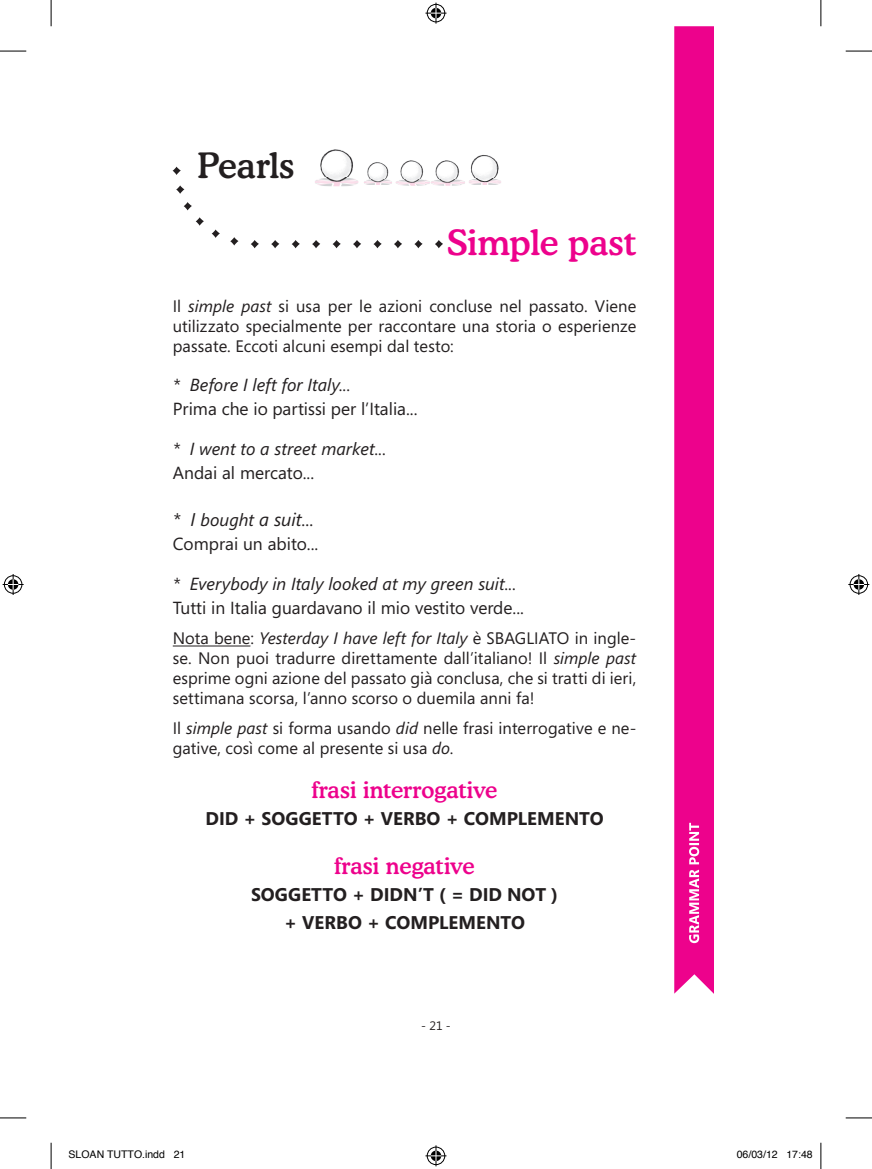
<style>
.page{position:relative;width:872px;height:1169px;background:#fff}
.page>*{position:absolute;margin:0;border:0;box-sizing:border-box;transform-origin:0 0}
.t1{font:500 35px "Cooper BT";letter-spacing:-.01em;color:#ed028c}
.t2{font:500 35px "Cooper BT";letter-spacing:-.005em;color:#231f20}
.t3{font:500 22.75px "Cooper BT";color:#ed028c}
.t4{font:700 18.38px/26.9px "Segoe";color:#231f20;text-align:center}
.t5{font:italic 18.38px "Segoe";color:#231f20}
.t6{font:17.5px "Segoe";color:#231f20}
.t7{font:italic 17.5px "Segoe";color:#231f20}
.t8{font:16.62px/19.9px "Segoe";letter-spacing:.005em;color:#231f20;text-align:justify}
.t9{font:12.25px "Segoe";color:#231f20}
.t10{font:10.5px "Helvetica";color:#000}
.s1{font-style:italic}
.s2{font-size:17.5px}
</style>
<div class="page">
<svg style="left:674px;top:26px;width:39px;height:968px;background:#ed0e91"></svg>
<svg style="left:291px;top:240px;width:8px;height:8px"></svg>
<svg style="left:353px;top:240px;width:8px;height:8px"></svg>
<svg style="left:414px;top:240px;width:8px;height:8px"></svg>
<svg style="left:250px;top:240px;width:9px;height:8px"></svg>
<svg style="left:172px;top:167px;width:9px;height:8px"></svg>
<svg style="left:176px;top:185px;width:8px;height:9px"></svg>
<svg style="left:230px;top:237px;width:8px;height:8px"></svg>
<svg style="left:211px;top:229px;width:9px;height:9px"></svg>
<svg style="left:196px;top:217px;width:8px;height:9px"></svg>
<svg style="left:183px;top:202px;width:9px;height:8px"></svg>
<svg style="left:312px;top:240px;width:8px;height:8px"></svg>
<svg style="left:373px;top:240px;width:8px;height:8px"></svg>
<svg style="left:434px;top:240px;width:9px;height:8px"></svg>
<svg style="left:271px;top:240px;width:8px;height:8px"></svg>
<svg style="left:332px;top:240px;width:8px;height:8px"></svg>
<svg style="left:394px;top:240px;width:8px;height:8px"></svg>
<hr style="left:173px;top:645px;width:77px;height:1px;background:#231f20">
<img style="left:315px;top:179px;width:43px;height:7px">
<img style="left:470px;top:155px;width:31px;height:30px">
<img style="left:364px;top:180px;width:28px;height:5px">
<img style="left:395px;top:180px;width:70px;height:6px">
<img style="left:318px;top:149px;width:37px;height:35px">
<img style="left:469px;top:179px;width:31px;height:5px">
<img style="left:366px;top:162px;width:23px;height:22px">
<img style="left:399px;top:160px;width:25px;height:24px">
<img style="left:434px;top:160px;width:25px;height:24px">
<svg style="left:0;top:51px;width:26px;height:1px"></svg>
<svg style="left:845px;top:51px;width:26px;height:1px"></svg>
<svg style="left:0;top:1117px;width:26px;height:1px"></svg>
<svg style="left:845px;top:1117px;width:26px;height:1px"></svg>
<svg style="left:51px;top:0;width:1px;height:26px"></svg>
<svg style="left:51px;top:1142px;width:1px;height:27px"></svg>
<svg style="left:820px;top:0;width:1px;height:26px"></svg>
<svg style="left:820px;top:1142px;width:1px;height:27px"></svg>
<svg style="left:425px;top:3px;width:21px;height:21px"></svg>
<svg style="left:425px;top:1145px;width:21px;height:21px"></svg>
<svg style="left:3px;top:574px;width:21px;height:21px"></svg>
<svg style="left:848px;top:574px;width:20px;height:21px"></svg>
<h1 class="t2" style="left:197px;top:144px;width:98px">Pearls</h1>
<h1 class="t1" style="left:447px;top:221px;width:190px">simple past</h1>
<p class="t8" style="left:173px;top:295px;width:465px">Il <span class="s1">simple past</span> si usa per le azioni concluse nel passato. Viene utilizzato specialmente per raccontare una storia o esperienze passate. Eccoti alcuni esempi dal testo:</p>
<p class="t7" style="left:173px;top:375px;width:179px">* Before I left for Italy...</p>
<p class="t6" style="left:173px;top:397px;width:246px">Prima che io partissi per l’Italia...</p>
<p class="t7" style="left:173px;top:439px;width:215px">* I went to a street market...</p>
<p class="t6" style="left:173px;top:461px;width:143px">Andai al mercato...</p>
<p class="t5" style="left:173px;top:509px;width:143px">* I <span class="s2">bought</span> a suit...</p>
<p class="t6" style="left:173px;top:532px;width:147px">Comprai un abito...</p>
<p class="t7" style="left:173px;top:573px;width:345px">* Everybody in Italy looked at my green suit...</p>
<p class="t6" style="left:173px;top:596px;width:352px">Tutti in Italia guardavano il mio vestito verde...</p>
<p class="t8" style="left:173px;top:628px;width:465px">Nota bene: <span class="s1">Yesterday I have left for Italy</span> è SBAGLIATO in ingle&shy;se. Non puoi tradurre direttamente dall’italiano! Il <span class="s1">simple past </span>esprime ogni azione del passato già conclusa, che si tratti di ieri, settimana scorsa, l’anno scorso o duemila anni fa!</p>
<p class="t8" style="left:173px;top:717px;width:465px">Il <span class="s1">simple past</span> si forma usando <span class="s1">did</span> nelle frasi interrogative e ne&shy;gative, così come al presente si usa <span class="s1">do</span>.</p>
<h2 class="t3" style="left:311px;top:776px;width:187px">frasi interrogative</h2>
<p class="t4" style="left:205px;top:804px;width:399px">DID + SOGGETTO + VERBO + COMPLEMENTO</p>
<h2 class="t3" style="left:334px;top:852px;width:142px">frasi negative</h2>
<p class="t4" style="left:251px;top:881px;width:308px">SOGGETTO + DIDN’T ( = DID NOT ) + VERBO + COMPLEMENTO</p>
<p class="t9" style="left:421px;top:1017px;width:31px">- 21 -</p>
<p class="t10" style="left:69px;top:1146px;width:118px">SLOAN TUTTO.indd 21</p>
<p class="t10" style="left:736px;top:1146px;width:77px">06/03/12 17:48</p>
</div>
